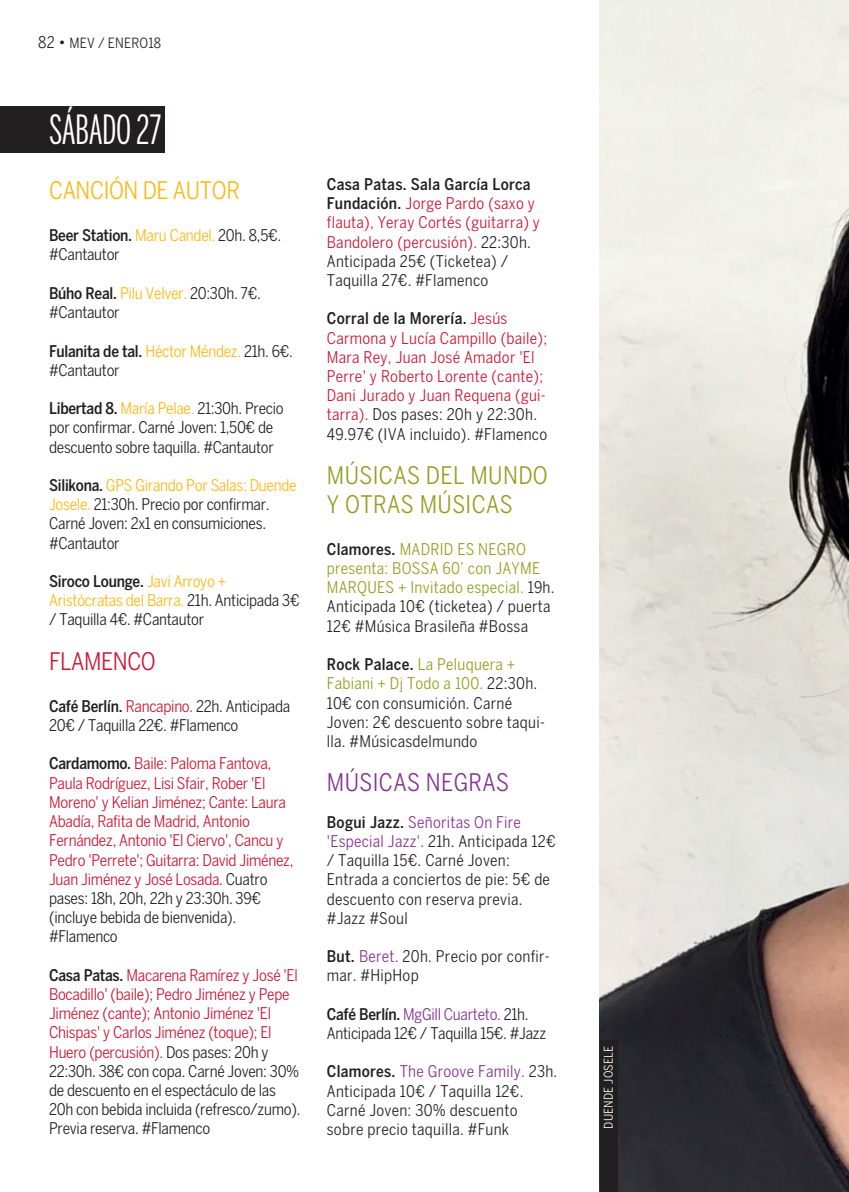
<style>
.page{position:relative;width:849px;height:1192px;background:#fff}
.page>*{position:absolute;margin:0;border:0;box-sizing:border-box;transform-origin:0 0}
.t1{font:ultra-condensed 40px "Benton Sans";letter-spacing:-.01em;color:#fff}
.t2{font:condensed 24px/28.8px "Benton Sans";letter-spacing:.015em;color:#909f20}
.t3{font:condensed 24px "Benton Sans";letter-spacing:-.015em;color:#fdb813}
.t4{font:condensed 24px "Benton Sans";letter-spacing:.015em;color:#843092}
.t5{font:condensed 24px "Benton Sans";letter-spacing:-.015em;color:#ce1432}
.t6{font:condensed 16px/19.2px "Benton Sans";letter-spacing:-.015em;color:#ce1432}
.t7{font:condensed 16px/19.2px "Benton Sans";letter-spacing:-.015em;color:#231f20}
.t8{font:condensed 16px/19.2px "Benton Sans";letter-spacing:.015em;color:#231f20}
.t9{font:condensed 16px/19.2px "Benton Sans";letter-spacing:.015em;color:#ce1432}
.t10{font:condensed 16px/19.2px "Benton Sans";letter-spacing:.015em;color:#909f20}
.t11{font:condensed 14px "Benton Sans";letter-spacing:.015em;color:#231f20}
.t12{font:condensed 12px "Benton Sans";letter-spacing:.015em;color:#fff}
.s1{font-size:16px}
.s2{font-weight:500}
.s3{color:#fdb813}
.s4{color:#ce1432}
.s5{font-weight:500;color:#231f20}
.s6{color:#231f20}
.s7{color:#909f20}
.s8{color:#843092}
</style>
<div class="page">
<div style="left:0;top:107px;width:164px;height:46px;background:#231f20"></div>
<img style="left:600px;top:0;width:249px;height:1191px">
<div style="left:600px;top:1039px;width:18px;height:152px;background:#231f20"></div>
<p class="t11" style="left:38px;top:38px;width:124px"><span class="s1">82 •</span> MEV / ENERO18</p>
<h1 class="t1" style="left:49px;top:114px;width:114px">SÁBADO 27</h1>
<h2 class="t3" style="left:49px;top:181px;width:192px">CANCIÓN DE AUTOR</h2>
<p class="t7" style="left:49px;top:227px;width:234px"><span class="s2">Beer Station.</span> <span class="s3">Maru Candel.</span> 20h. 8,5€. #Cantautor</p>
<p class="t7" style="left:49px;top:285px;width:213px"><span class="s2">Búho Real.</span> <span class="s3">Pilu Velver.</span> 20:30h. 7€. #Cantautor</p>
<p class="t7" style="left:49px;top:342px;width:245px"><span class="s2">Fulanita de tal.</span> <span class="s3">Héctor Méndez.</span> 21h. 6€. #Cantautor</p>
<p class="t7" style="left:49px;top:400px;width:236px"><span class="s2">Libertad 8.</span> <span class="s3">María Pelae.</span> 21:30h. Precio por confirmar. Carné Joven: 1,50€ de descuento sobre taquilla. #Cantautor</p>
<p class="t7" style="left:49px;top:477px;width:249px"><span class="s2">Silikona.</span> <span class="s3">GPS Girando Por Salas: Duende<br>Josele.</span> 21:30h. Precio por confirmar.<br>Carné Joven: 2x1 en consumiciones. #Cantautor</p>
<p class="t7" style="left:49px;top:573px;width:252px"><span class="s2">Siroco Lounge.</span> <span class="s3">Javi Arroyo +<br>Aristócratas del Barra.</span> 21h. Anticipada 3€ / Taquilla 4€. #Cantautor</p>
<h2 class="t5" style="left:49px;top:652px;width:108px">FLAMENCO</h2>
<p class="t7" style="left:49px;top:698px;width:243px"><span class="s2">Café Berlín.</span> <span class="s4">Rancapino.</span> 22h. Anticipada<br>20€ / Taquilla 22€. #Flamenco</p>
<p class="t6" style="left:49px;top:755px;width:246px"><span class="s5">Cardamomo.</span> Baile: Paloma Fantova, Paula Rodríguez, Lisi Sfair, Rober 'El Moreno' y Kelian Jiménez; Cante: Laura Abadía, Rafita de Madrid, Antonio Fernández, Antonio 'El Ciervo', Cancu y Pedro 'Perrete'; Guitarra: David Jiménez, Juan Jiménez y José Losada. <span class="s6">Cuatro pases: 18h, 20h, 22h y 23:30h. 39€ (incluye bebida de bienvenida). #Flamenco</span></p>
<p class="t6" style="left:49px;top:966px;width:253px"><span class="s5">Casa Patas.</span> Macarena Ramírez y José 'El Bocadillo' (baile); Pedro Jiménez y Pepe Jiménez (cante); Antonio Jiménez 'El Chispas' y Carlos Jiménez (toque); El Huero (percusión). <span class="s6">Dos pases: 20h y 22:30h. 38€ con copa. Carné Joven: 30% de descuento en el espectáculo de las 20h con bebida incluida (refresco/zumo).<br>Previa reserva. #Flamenco</span></p>
<p class="t9" style="left:327px;top:176px;width:215px"><span class="s5">Casa Patas. Sala García Lorca<br>Fundación.</span> Jorge Pardo (saxo y flauta), Yeray Cortés (guitarra) y<br>Bandolero (percusión). <span class="s6">22:30h.<br>Anticipada 25€ (Ticketea) /<br>Taquilla 27€. #Flamenco</span></p>
<p class="t9" style="left:327px;top:310px;width:222px"><span class="s5">Corral de la Morería.</span> Jesús<br>Carmona y Lucía Campillo (baile);<br>Mara Rey, Juan José Amador 'El<br>Perre' y Roberto Lorente (cante);<br>Dani Jurado y Juan Requena (gui&shy;tarra). <span class="s6">Dos pases: 20h y 22:30h.<br>49.97€ (IVA incluido). #Flamenco</span></p>
<h2 class="t2" style="left:327px;top:463px;width:223px">MÚSICAS DEL MUNDO<br>Y OTRAS MÚSICAS</h2>
<p class="t10" style="left:327px;top:541px;width:229px"><span class="s5">Clamores.</span> MADRID ES NEGRO presenta: BOSSA 60’ con JAYME<br>MARQUES + Invitado especial. <span class="s6">19h.<br>Anticipada 10€ (ticketea) / puerta<br>12€ #Música Brasileña #Bossa</span></p>
<p class="t8" style="left:327px;top:656px;width:220px"><span class="s2">Rock Palace.</span> <span class="s7">La Peluquera +<br>Fabiani + Dj Todo a 100.</span> 22:30h.<br>10€ con consumición. Carné<br>Joven: 2€ descuento sobre taqui&shy;lla. #Músicasdelmundo</p>
<h2 class="t4" style="left:327px;top:773px;width:184px">MÚSICAS NEGRAS</h2>
<p class="t8" style="left:327px;top:813px;width:230px"><span class="s2">Bogui Jazz.</span> <span class="s8">Señoritas On Fire 'Especial Jazz'.</span> 21h. Anticipada 12€ / Taquilla 15€. Carné Joven:<br>Entrada a conciertos de pie: 5€ de descuento con reserva previa. #Jazz #Soul</p>
<p class="t8" style="left:327px;top:948px;width:224px"><span class="s2">But.</span> <span class="s8">Beret.</span> 20h. Precio por confir&shy;mar. #HipHop</p>
<p class="t7" style="left:327px;top:1005px;width:221px"><span class="s2">Café Berlín.</span> <span class="s8">MgGill Cuarteto.</span> 21h.<br>Anticipada 12€ / Taquilla 15€. #Jazz</p>
<p class="t8" style="left:327px;top:1063px;width:232px"><span class="s2">Clamores.</span> <span class="s8">The Groove Family.</span> 23h.<br>Anticipada 10€ / Taquilla 12€.<br>Carné Joven: 30% descuento sobre precio taquilla. #Funk</p>
<p class="t12" style="left:604px;top:1128px;width:84px;rotate:-90deg">DUENDE JOSELE</p>
</div>
